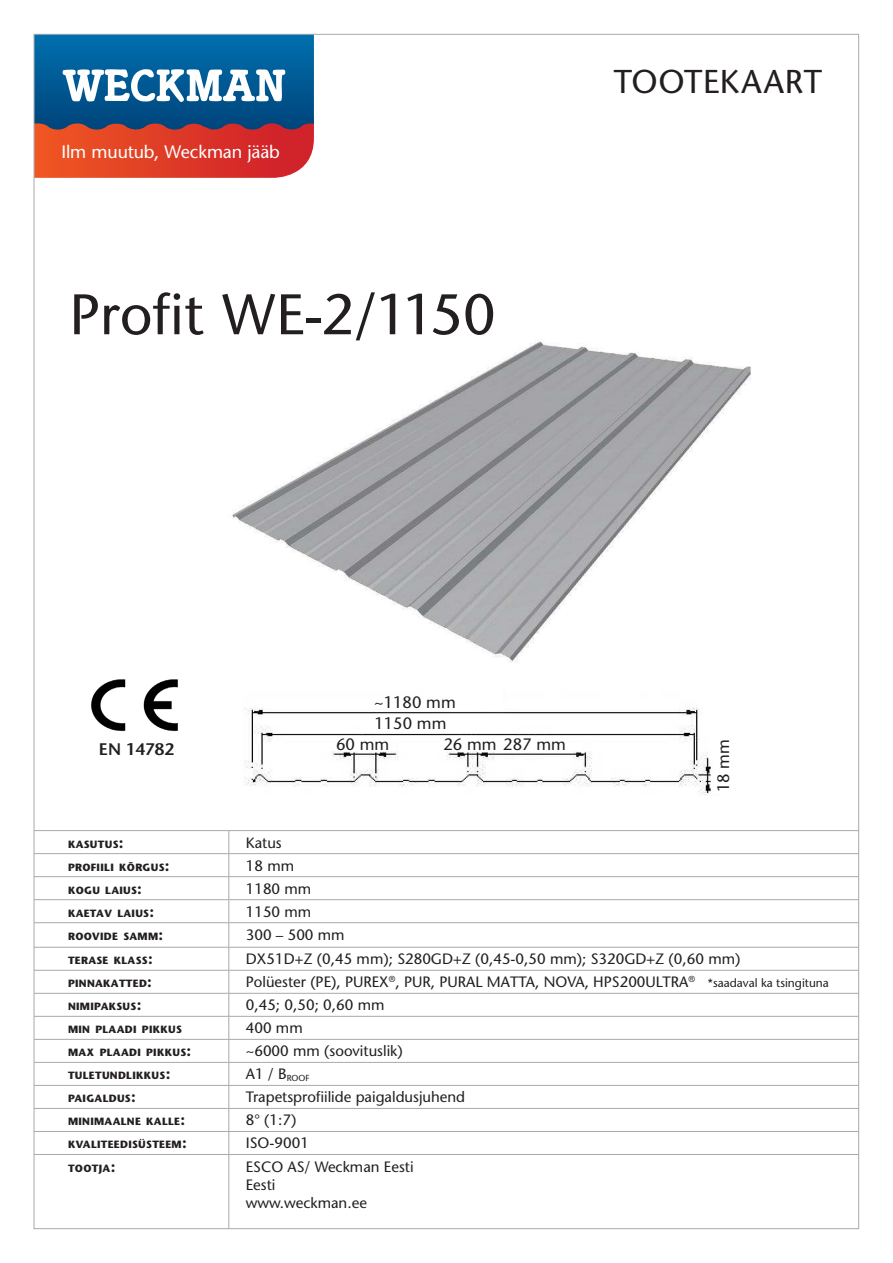
<style>
.page{position:relative;width:893px;height:1263px;background:#fff}
.page>*{position:absolute;margin:0;border:0;box-sizing:border-box;transform-origin:0 0}
.t1{font:500 57px "ITC Stone Sans Pro";letter-spacing:-.005em;color:#231f20}
.t2{font:500 33px "ITC Stone Sans Pro";letter-spacing:.015em;color:#231f20}
.t3{font:500 18px "ITC Stone Sans Pro";letter-spacing:-.01em;color:#fff}
.t4{font:600 16.8px "ITC Stone Sans Pro";color:#231f20}
.t5{font:500 16.5px "ITC Stone Sans Pro";color:#231f20}
.t6{font:500 15px/18px "ITC Stone Sans Pro";color:#231f20}
.t7{font:700 10.5px "ITC Stone Sans Pro";letter-spacing:.03em;color:#231f20}
.t8{font:500 8.7px "ITC Stone Sans Pro";color:#231f20}
.s1{font-size:15px}
.s2{font-size:12px}
</style>
<div class="page">
<svg style="left:36px;top:36px;width:278px;height:142px;background:#6b6179"></svg>
<hr style="left:34px;top:876px;width:195px;height:1px;background:#a8a9ad">
<hr style="left:229px;top:876px;width:629px;height:1px;background:#a8a9ad">
<hr style="left:34px;top:899px;width:195px;height:1px;background:#a8a9ad">
<hr style="left:229px;top:899px;width:629px;height:1px;background:#a8a9ad">
<hr style="left:34px;top:922px;width:195px;height:1px;background:#a8a9ad">
<hr style="left:229px;top:922px;width:629px;height:1px;background:#a8a9ad">
<hr style="left:34px;top:947px;width:195px;height:1px;background:#a8a9ad">
<hr style="left:229px;top:947px;width:629px;height:1px;background:#a8a9ad">
<hr style="left:34px;top:970px;width:195px;height:1px;background:#a8a9ad">
<hr style="left:229px;top:970px;width:629px;height:1px;background:#a8a9ad">
<hr style="left:34px;top:993px;width:195px;height:1px;background:#a8a9ad">
<hr style="left:229px;top:993px;width:629px;height:1px;background:#a8a9ad">
<hr style="left:34px;top:1016px;width:195px;height:1px;background:#a8a9ad">
<hr style="left:229px;top:1016px;width:629px;height:1px;background:#a8a9ad">
<hr style="left:34px;top:1039px;width:195px;height:1px;background:#a8a9ad">
<hr style="left:229px;top:1039px;width:629px;height:1px;background:#a8a9ad">
<hr style="left:34px;top:1062px;width:195px;height:1px;background:#a8a9ad">
<hr style="left:229px;top:1062px;width:629px;height:1px;background:#a8a9ad">
<hr style="left:34px;top:1085px;width:195px;height:1px;background:#a8a9ad">
<hr style="left:229px;top:1085px;width:629px;height:1px;background:#a8a9ad">
<hr style="left:34px;top:1108px;width:195px;height:1px;background:#a8a9ad">
<hr style="left:229px;top:1108px;width:629px;height:1px;background:#a8a9ad">
<hr style="left:34px;top:1131px;width:195px;height:1px;background:#a8a9ad">
<hr style="left:229px;top:1131px;width:629px;height:1px;background:#a8a9ad">
<svg style="left:228px;top:831px;width:1px;height:323px"></svg>
<hr style="left:34px;top:1154px;width:195px;height:1px;background:#a8a9ad">
<hr style="left:229px;top:1154px;width:629px;height:1px;background:#a8a9ad">
<hr style="left:228px;top:1155px;width:1px;height:74px;background:#a8a9ad">
<hr style="left:34px;top:830px;width:195px;height:1px;background:#a8a9ad">
<hr style="left:229px;top:830px;width:629px;height:1px;background:#a8a9ad">
<hr style="left:34px;top:853px;width:195px;height:1px;background:#a8a9ad">
<hr style="left:229px;top:853px;width:629px;height:1px;background:#a8a9ad">
<img style="left:91px;top:679px;width:87px;height:53px">
<img style="left:232px;top:341px;width:519px;height:454px">
<p class="t3" style="left:61px;top:141px;width:220px">Ilm muutub, Weckman jääb</p>
<h1 class="t1" style="left:69px;top:280px;width:428px">Profit WE-2/1150</h1>
<h2 class="t2" style="left:614px;top:62px;width:203px">Toot ekaart</h2>
<p class="t4" style="left:99px;top:739px;width:76px">EN 14782</p>
<p class="t5" style="left:374px;top:693px;width:83px">~1180 mm</p>
<p class="t5" style="left:336px;top:734px;width:55px">60 mm</p>
<p class="t5" style="left:443px;top:734px;width:124px">26 mm 287 mm</p>
<p class="t5" style="left:374px;top:714px;width:74px">1150 mm</p>
<p class="t5" style="left:714px;top:792px;width:55px;rotate:-90deg">18 mm</p>
<p class="t7" style="left:68px;top:838px;width:57px">KASUTUS<span class="s1">:</span></p>
<p class="t6" style="left:246px;top:833px;width:37px">Katus</p>
<p class="t7" style="left:68px;top:861px;width:103px">PROFIILI KÕRGUS<span class="s1">:</span></p>
<p class="t6" style="left:246px;top:856px;width:50px">18 mm</p>
<p class="t7" style="left:68px;top:884px;width:75px">KOGU LAIUS<span class="s1">:</span></p>
<p class="t6" style="left:246px;top:879px;width:67px">1180 mm</p>
<p class="t7" style="left:68px;top:907px;width:88px">KAETAV LAIUS<span class="s1">:</span></p>
<p class="t6" style="left:246px;top:902px;width:67px">1150 mm</p>
<p class="t7" style="left:68px;top:930px;width:97px">ROOVIDE SAMM<span class="s1">:</span></p>
<p class="t6" style="left:246px;top:925px;width:100px">300 – 500 mm</p>
<p class="t7" style="left:68px;top:954px;width:86px">TERASE KLASS<span class="s1">:</span></p>
<p class="t6" style="left:246px;top:950px;width:496px">DX51D+Z (0,45 mm); S280GD+Z (0,45-0,50 mm); S320GD+Z (0,60 mm)</p>
<p class="t7" style="left:68px;top:977px;width:85px">PINNAKATTED<span class="s1">:</span></p>
<p class="t6" style="left:246px;top:973px;width:585px">Polüester (PE), PUREX<sup>®</sup>, PUR, PURAL MATTA, NOVA, HPS200ULTRA<sup>®</sup> <span class="s2">*saadaval ka tsingituna</span></p>
<p class="t7" style="left:68px;top:1000px;width:75px">NIMIPAKSUS<span class="s1">:</span></p>
<p class="t6" style="left:246px;top:996px;width:140px">0,45; 0,50; 0,60 mm</p>
<p class="t7" style="left:68px;top:1023px;width:115px">MIN PLAADI PIKKUS</p>
<p class="t6" style="left:246px;top:1019px;width:58px">400 mm</p>
<p class="t7" style="left:68px;top:1046px;width:125px">MAX PLAADI PIKKUS<span class="s1">:</span></p>
<p class="t6" style="left:246px;top:1042px;width:158px">~6000 mm (soovituslik)</p>
<p class="t7" style="left:68px;top:1069px;width:104px">TULETUNDLIKKUS<span class="s1">:</span></p>
<p class="t6" style="left:246px;top:1065px;width:48px">A1 / B<sub>ROO</sub></p>
<p class="t8" style="left:305px;top:1073px;width:6px">F</p>
<p class="t7" style="left:68px;top:1092px;width:69px">PAIGALDUS<span class="s1">:</span></p>
<p class="t6" style="left:246px;top:1088px;width:221px">Trapetsprofiilide paigaldusjuhend</p>
<p class="t7" style="left:68px;top:1115px;width:119px">MINIMAALNE KALLE<span class="s1">:</span></p>
<p class="t6" style="left:246px;top:1111px;width:52px">8° (1:7)</p>
<p class="t7" style="left:68px;top:1138px;width:120px">KVALITEEDISÜSTEEM<span class="s1">:</span></p>
<p class="t6" style="left:246px;top:1134px;width:65px">ISO-9001</p>
<p class="t7" style="left:68px;top:1161px;width:49px">TOOTJA<span class="s1">:</span></p>
<p class="t6" style="left:246px;top:1157px;width:169px">ESCO AS/ Weckman Eesti<br>Eesti<br>www.weckman.ee</p>
</div>
